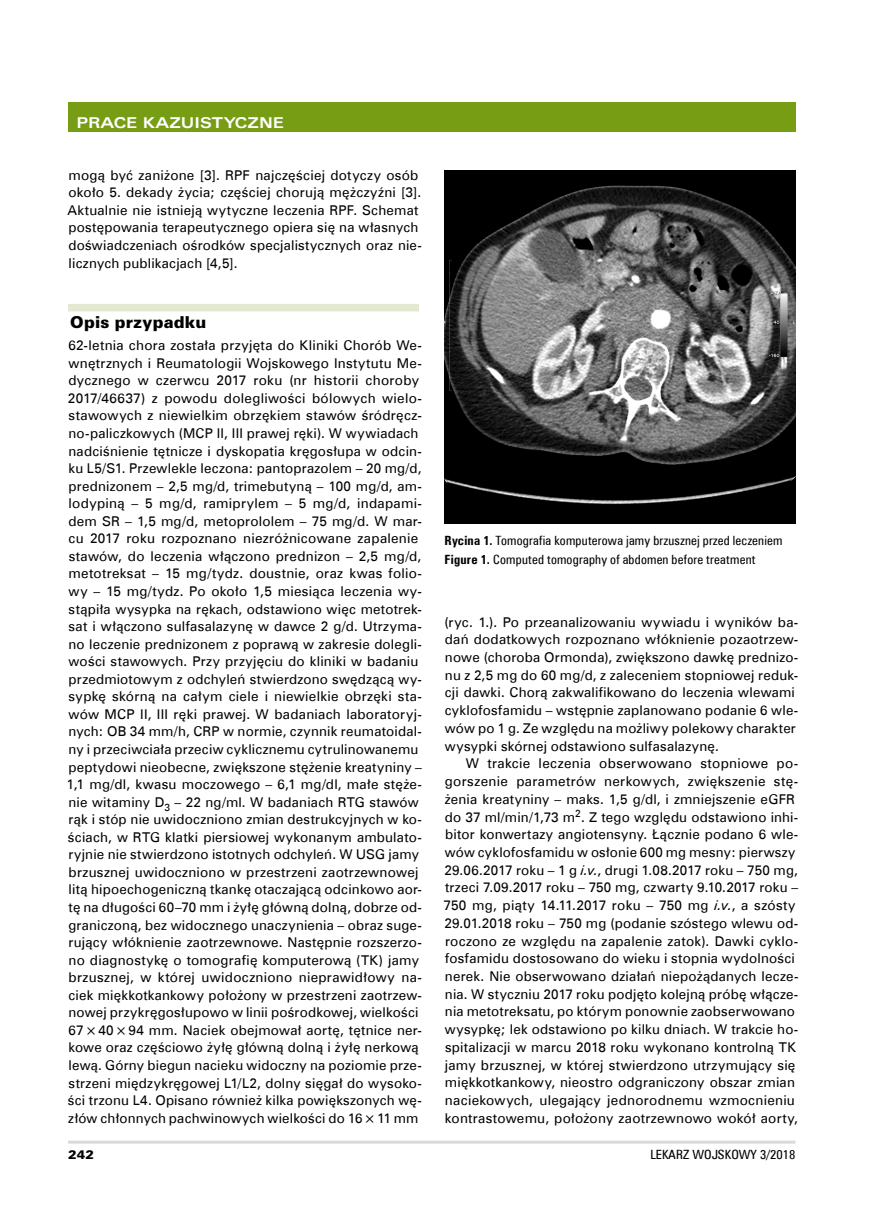
<style>
.page{position:relative;width:872px;height:1212px;background:#fff}
.page>*{position:absolute;margin:0;border:0;box-sizing:border-box;transform-origin:0 0}
.t1{font:15px "Zurich Ex EU Bold";letter-spacing:.01em;color:#fff}
.t2{font:15px "Zurich Blk PL";letter-spacing:.01em;color:#000}
.t3{font:13.5px/17.5px "Zurich EU";letter-spacing:.015em;color:#000}
.t4{font:12.75px/19.4px "Zurich Cn EU Normal";letter-spacing:.015em;color:#000}
.t5{font:12.75px "Zurich Cn EU Normal";letter-spacing:.015em;color:#000;scale:1.04 1}
.t6{font:11.25px "Zurich Blk PL";color:#000;scale:1.04 1}
.s1{font-family:"Zurich Cn EU Bold"}
.s2{font-style:italic}
</style>
<div class="page">
<hr style="left:68px;top:1140px;width:727px;height:3px;background:#d9d9da">
<div style="left:68px;top:102px;width:727px;height:30px;background:#779d14"></div>
<div style="left:68px;top:304px;width:351px;height:7px;background:#e3e9d1"></div>
<img style="left:444px;top:170px;width:351px;height:353px">
<p class="t1" style="left:77px;top:113px;width:209px">PRACE KAZUISTYCZNE</p>
<p class="t3" style="left:67px;top:166px;width:356px">mogą być zaniżone [3]. RPF najczęściej dotyczy osób około 5. dekady życia; częściej chorują mężczyźni [3].<br>Aktualnie nie istnieją wytyczne leczenia RPF. Schemat postępowania terapeutycznego opiera się na własnych doświadczeniach ośrodków specjalistycznych oraz nie&shy;licznych publikacjach [4,5].</p>
<p class="t2" style="left:70px;top:313px;width:137px">Opis przypadku</p>
<p class="t3" style="left:67px;top:337px;width:357px">62‑letnia chora została przyjęta do Kliniki Chorób We&shy;wnętrznych i Reumatologii Wojskowego Instytutu Me&shy;dycznego w czerwcu 2017 roku (nr historii choroby 2017/46637) z powodu dolegliwości bólowych wielo&shy;stawowych z niewielkim obrzękiem stawów śródręcz&shy;no‑paliczkowych (MCP II, III prawej ręki). W wywiadach nadciśnienie tętnicze i dyskopatia kręgosłupa w odcin&shy;ku L5/S1. Przewlekle leczona: pantoprazolem – 20 mg/d, prednizonem – 2,5 mg/d, trimebutyną – 100 mg/d, am&shy;lodypiną – 5 mg/d, ramiprylem – 5 mg/d, indapami&shy;dem SR – 1,5 mg/d, metoprololem – 75 mg/d. W mar&shy;cu 2017 roku rozpoznano niezróżnicowane zapalenie stawów, do leczenia włączono prednizon – 2,5 mg/d, metotreksat – 15 mg/tydz. doustnie, oraz kwas folio&shy;wy – 15 mg/tydz. Po około 1,5 miesiąca leczenia wy&shy;stąpiła wysypka na rękach, odstawiono więc metotrek&shy;sat i włączono sulfasalazynę w dawce 2 g/d. Utrzyma&shy;no leczenie prednizonem z poprawą w zakresie dolegli&shy;wości stawowych. Przy przyjęciu do kliniki w badaniu przedmiotowym z odchyleń stwierdzono swędzącą wy&shy;sypkę skórną na całym ciele i niewielkie obrzęki sta&shy;wów MCP II, III ręki prawej. W badaniach laboratoryj&shy;nych: OB 34 mm/h, CRP w normie, czynnik reumatoidal&shy;ny i przeciwciała przeciw cyklicznemu cytrulinowanemu peptydowi nieobecne, zwiększone stężenie kreatyniny – 1,1 mg/dl, kwasu moczowego – 6,1 mg/dl, małe stęże&shy;nie witaminy D<sub>3</sub> – 22 ng/ml. W badaniach RTG stawów rąk i stóp nie uwidoczniono zmian destrukcyjnych w ko&shy;ściach, w RTG klatki piersiowej wykonanym ambulato&shy;ryjnie nie stwierdzono istotnych odchyleń. W USG jamy brzusznej uwidoczniono w przestrzeni zaotrzewnowej litą hipoechogeniczną tkankę otaczającą odcinkowo aor&shy;tę na długości 60–70 mm i żyłę główną dolną, dobrze od&shy;graniczoną, bez widocznego unaczynienia – obraz suge&shy;rujący włóknienie zaotrzewnowe. Następnie rozszerzo&shy;no diagnostykę o tomografię komputerową (TK) jamy brzusznej, w której uwidoczniono nieprawidłowy na&shy;ciek miękkotkankowy położony w przestrzeni zaotrzew&shy;nowej przykręgosłupowo w linii pośrodkowej, wielkości 67×40×94 mm. Naciek obejmował aortę, tętnice ner&shy;kowe oraz częściowo żyłę główną dolną i żyłę nerkową lewą. Górny biegun nacieku widoczny na poziomie prze&shy;strzeni międzykręgowej L1/L2, dolny sięgał do wysoko&shy;ści trzonu L4. Opisano również kilka powiększonych wę&shy;złów chłonnych pachwinowych wielkości do 16×11 mm</p>
<p class="t4" style="left:444px;top:531px;width:339px"><span class="s1">Rycina 1.</span> Tomografia komputerowa jamy brzusznej przed leczeniem<br><span class="s1">Figure 1.</span> Computed tomography of abdomen before treatment</p>
<p class="t3" style="left:444px;top:613px;width:355px">(ryc. 1.). Po przeanalizowaniu wywiadu i wyników ba&shy;dań dodatkowych rozpoznano włóknienie pozaotrzew&shy;nowe (choroba Ormonda), zwiększono dawkę prednizo&shy;nu z 2,5 mg do 60 mg/d, z zaleceniem stopniowej reduk&shy;cji dawki. Chorą zakwalifikowano do leczenia wlewami cyklofosfamidu – wstępnie zaplanowano podanie 6 wle&shy;wów po 1 g. Ze względu na możliwy polekowy charakter wysypki skórnej odstawiono sulfasalazynę.</p>
<p class="t3" style="left:443px;top:754px;width:356px;text-indent:22px">W trakcie leczenia obserwowano stopniowe po&shy;gorszenie parametrów nerkowych, zwiększenie stę&shy;żenia kreatyniny – maks. 1,5 g/dl, i zmniejszenie eGFR do 37 ml/min/1,73 m<sup>2</sup>. Z tego względu odstawiono inhi&shy;bitor konwertazy angiotensyny. Łącznie podano 6 wle&shy;wów cyklofosfamidu w osłonie 600 mg mesny: pierwszy 29.06.2017 roku – 1 g <span class="s2">i.v.</span>, drugi 1.08.2017 roku – 750 mg, trzeci 7.09.2017 roku – 750 mg, czwarty 9.10.2017 roku – 750 mg, piąty 14.11.2017 roku – 750 mg <span class="s2">i.v.</span>, a szósty 29.01.2018 roku – 750 mg (podanie szóstego wlewu od&shy;roczono ze względu na zapalenie zatok). Dawki cyklo&shy;fosfamidu dostosowano do wieku i stopnia wydolności nerek. Nie obserwowano działań niepożądanych lecze&shy;nia. W styczniu 2017 roku podjęto kolejną próbę włącze&shy;nia metotreksatu, po którym ponownie zaobserwowano wysypkę; lek odstawiono po kilku dniach. W trakcie ho&shy;spitalizacji w marcu 2018 roku wykonano kontrolną TK jamy brzusznej, w której stwierdzono utrzymujący się miękkotkankowy, nieostro odgraniczony obszar zmian naciekowych, ulegający jednorodnemu wzmocnieniu kontrastowemu, położony zaotrzewnowo wokół aorty,</p>
<p class="t6" style="left:68px;top:1147px;width:26px">242</p>
<p class="t5" style="left:650px;top:1147px;width:141px">LEKARZ WOJSKOWY 3/2018</p>
</div>
